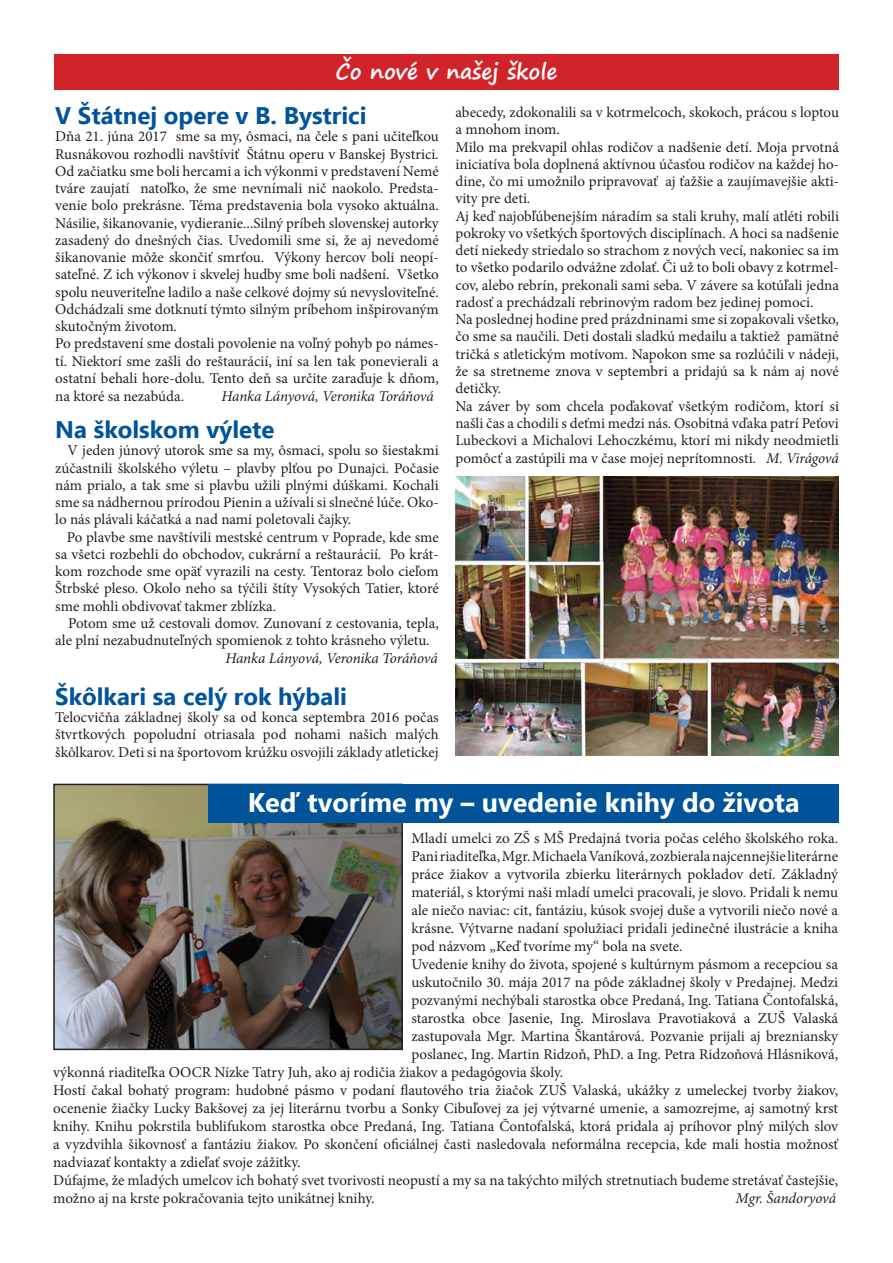
<style>
.page{position:relative;width:893px;height:1263px;background:#fff}
.page>*{position:absolute;margin:0;border:0;box-sizing:border-box;transform-origin:0 0}
.t1{font:700 27px "Ebrima";color:#fff}
.t2{font:700 24px "Ebrima";color:#015499}
.t3{font:700 21px "Segoe Print";color:#fff}
.t4{font:15px/17.2px "Minion Pro";color:#231f20}
.t5{font:italic 15px "Minion Pro";letter-spacing:-.01em;color:#231f20}
.s1{font-style:italic}
</style>
<div class="page">
<div style="left:54px;top:54px;width:785px;height:36px;background:#d1232a"></div>
<img style="left:455px;top:476px;width:384px;height:279px">
<img style="left:56px;top:787px;width:344px;height:260px">
<div style="left:53px;top:784px;width:350px;height:266px;border:2px solid #231f20"></div>
<div style="left:208px;top:784px;width:631px;height:38px;background:#015499"></div>
<h3 class="t3" style="left:336px;top:53px;width:223px">Čo nové v našej škole</h3>
<h2 class="t2" style="left:55px;top:98px;width:313px">V Štátnej opere v B. Bystrici</h2>
<p class="t4" style="left:55px;top:128px;width:385px">Dňa 21. júna 2017 sme sa my, ôsmaci, na čele s pani učiteľkou Rusnákovou rozhodli navštíviť Štátnu operu v Banskej Bystrici.<br>Od začiatku sme boli hercami a ich výkonmi v predstavení Nemé tváre zaujatí natoľko, že sme nevnímali nič naokolo. Predsta&shy;venie bolo prekrásne. Téma predstavenia bola vysoko aktuálna.<br>Násilie, šikanovanie, vydieranie...Silný príbeh slovenskej autorky zasadený do dnešných čias. Uvedomili sme si, že aj nevedomé šikanovanie môže skončiť smrťou. Výkony hercov boli neopí&shy;sateľné. Z ich výkonov i skvelej hudby sme boli nadšení. Všetko spolu neuveriteľne ladilo a naše celkové dojmy sú nevysloviteľné.<br>Odchádzali sme dotknutí týmto silným príbehom inšpirovaným skutočným životom.<br>Po predstavení sme dostali povolenie na voľný pohyb po námes&shy;tí. Niektorí sme zašli do reštaurácií, iní sa len tak ponevierali a ostatní behali hore-dolu. Tento deň sa určite zaraďuje k dňom, na ktoré sa nezabúda.</p>
<p class="t4" style="left:455px;top:104px;width:385px">abecedy, zdokonalili sa v kotrmelcoch, skokoch, prácou s loptou a mnohom inom.<br>Milo ma prekvapil ohlas rodičov a nadšenie detí. Moja prvotná iniciatíva bola doplnená aktívnou účasťou rodičov na každej ho&shy;dine, čo mi umožnilo pripravovať aj ťažšie a zaujímavejšie akti&shy;vity pre deti.<br>Aj keď najobľúbenejším náradím sa stali kruhy, malí atléti robili pokroky vo všetkých športových disciplínach. A hoci sa nadšenie detí niekedy striedalo so strachom z nových vecí, nakoniec sa im to všetko podarilo odvážne zdolať. Či už to boli obavy z kotrmel&shy;cov, alebo rebrín, prekonali sami seba. V závere sa kotúľali jedna radosť a prechádzali rebrinovým radom bez jedinej pomoci.<br>Na poslednej hodine pred prázdninami sme si zopakovali všetko, čo sme sa naučili. Deti dostali sladkú medailu a taktiež pamätné tričká s atletickým motívom. Napokon sme sa rozlúčili v nádeji, že sa stretneme znova v septembri a pridajú sa k nám aj nové detičky.<br>Na záver by som chcela poďakovať všetkým rodičom, ktorí si našli čas a chodili s deťmi medzi nás. Osobitná vďaka patrí Peťovi Lubeckovi a Michalovi Lehoczkému, ktorí mi nikdy neodmietli pomôcť a zastúpili ma v čase mojej neprítomnosti. <span class="s1">M. Virágová</span></p>
<p class="t5" style="left:222px;top:386px;width:214px">Hanka Lányová, Veronika Toráňová</p>
<h2 class="t2" style="left:55px;top:412px;width:221px">Na školskom výlete</h2>
<p class="t4" style="left:55px;top:442px;width:385px;text-align:justify;text-indent:12px">V jeden júnový utorok sme sa my, ôsmaci, spolu so šiestakmi zúčastnili školského výletu – plavby plťou po Dunajci. Počasie nám prialo, a tak sme si plavbu užili plnými dúškami. Kochali sme sa nádhernou prírodou Pienin a užívali si slnečné lúče. Oko&shy;lo nás plávali káčatká a nad nami poletovali čajky.</p>
<p class="t4" style="left:55px;top:528px;width:385px;text-align:justify;text-indent:11px">Po plavbe sme navštívili mestské centrum v Poprade, kde sme sa všetci rozbehli do obchodov, cukrární a reštaurácií. Po krát&shy;kom rozchode sme opäť vyrazili na cesty. Tentoraz bolo cieľom Štrbské pleso. Okolo neho sa týčili štíty Vysokých Tatier, ktoré sme mohli obdivovať takmer zblízka.</p>
<p class="t4" style="left:55px;top:615px;width:385px;text-indent:13px">Potom sme už cestovali domov. Zunovaní z cestovania, tepla, ale plní nezabudnuteľných spomienok z tohto krásneho výletu.</p>
<p class="t5" style="left:226px;top:648px;width:214px">Hanka Lányová, Veronika Toráňová</p>
<h2 class="t2" style="left:55px;top:678px;width:293px">Škôlkari sa celý rok hýbali</h2>
<p class="t4" style="left:55px;top:709px;width:385px;text-align:justify">Telocvičňa základnej školy sa od konca septembra 2016 počas štvrtkových popoludní otriasala pod nohami našich malých škôlkarov. Deti si na športovom krúžku osvojili základy atletickej</p>
<h1 class="t1" style="left:248px;top:782px;width:553px">Keď tvoríme my – uvedenie knihy do života</h1>
<p class="t4" style="left:411px;top:830px;width:428px">Mladí umelci zo ZŠ s MŠ Predajná tvoria počas celého školského roka.</p>
<p class="t4" style="left:411px;top:848px;width:428px">Pani riaditeľka, Mgr. Michaela Vaníková, zozbierala najcennejšie literárne</p>
<p class="t4" style="left:411px;top:866px;width:428px">práce žiakov a vytvorila zbierku literárnych pokladov detí. Základný</p>
<p class="t4" style="left:411px;top:884px;width:428px">materiál, s ktorými naši mladí umelci pracovali, je slovo. Pridali k nemu</p>
<p class="t4" style="left:411px;top:902px;width:428px">ale niečo naviac: cit, fantáziu, kúsok svojej duše a vytvorili niečo nové a</p>
<p class="t4" style="left:411px;top:920px;width:428px">krásne. Výtvarne nadaní spolužiaci pridali jedinečné ilustrácie a kniha</p>
<p class="t4" style="left:411px;top:938px;width:273px">pod názvom „Keď tvoríme my“ bola na svete.</p>
<p class="t4" style="left:411px;top:956px;width:428px">Uvedenie knihy do života, spojené s kultúrnym pásmom a recepciou sa</p>
<p class="t4" style="left:411px;top:974px;width:428px">uskutočnilo 30. mája 2017 na pôde základnej školy v Predajnej. Medzi</p>
<p class="t4" style="left:411px;top:992px;width:428px">pozvanými nechýbali starostka obce Predaná, Ing. Tatiana Čontofalská,</p>
<p class="t4" style="left:411px;top:1010px;width:428px">starostka obce Jasenie, Ing. Miroslava Pravotiaková a ZUŠ Valaská</p>
<p class="t4" style="left:411px;top:1028px;width:428px">zastupovala Mgr. Martina Škantárová. Pozvanie prijali aj brezniansky</p>
<p class="t4" style="left:411px;top:1046px;width:428px">poslanec, Ing. Martin Ridzoň, PhD. a Ing. Petra Ridzoňová Hlásniková,</p>
<p class="t4" style="left:53px;top:1064px;width:512px">výkonná riaditeľka OOCR Nízke Tatry Juh, ako aj rodičia žiakov a pedagógovia školy.</p>
<p class="t4" style="left:53px;top:1082px;width:786px">Hostí čakal bohatý program: hudobné pásmo v podaní flautového tria žiačok ZUŠ Valaská, ukážky z umeleckej tvorby žiakov,</p>
<p class="t4" style="left:53px;top:1100px;width:786px">ocenenie žiačky Lucky Bakšovej za jej literárnu tvorbu a Sonky Cibuľovej za jej výtvarné umenie, a samozrejme, aj samotný krst</p>
<p class="t4" style="left:53px;top:1118px;width:786px">knihy. Knihu pokrstila bublifukom starostka obce Predaná, Ing. Tatiana Čontofalská, ktorá pridala aj príhovor plný milých slov</p>
<p class="t4" style="left:53px;top:1136px;width:786px">a vyzdvihla šikovnosť a fantáziu žiakov. Po skončení oficiálnej časti nasledovala neformálna recepcia, kde mali hostia možnosť</p>
<p class="t4" style="left:53px;top:1154px;width:249px">nadviazať kontakty a zdieľať svoje zážitky.</p>
<p class="t4" style="left:53px;top:1172px;width:786px">Dúfajme, že mladých umelcov ich bohatý svet tvorivosti neopustí a my sa na takýchto milých stretnutiach budeme stretávať častejšie,</p>
<p class="t4" style="left:53px;top:1190px;width:323px">možno aj na krste pokračovania tejto unikátnej knihy.</p>
<p class="t5" style="left:735px;top:1188px;width:102px">Mgr. Šandoryová</p>
</div>
